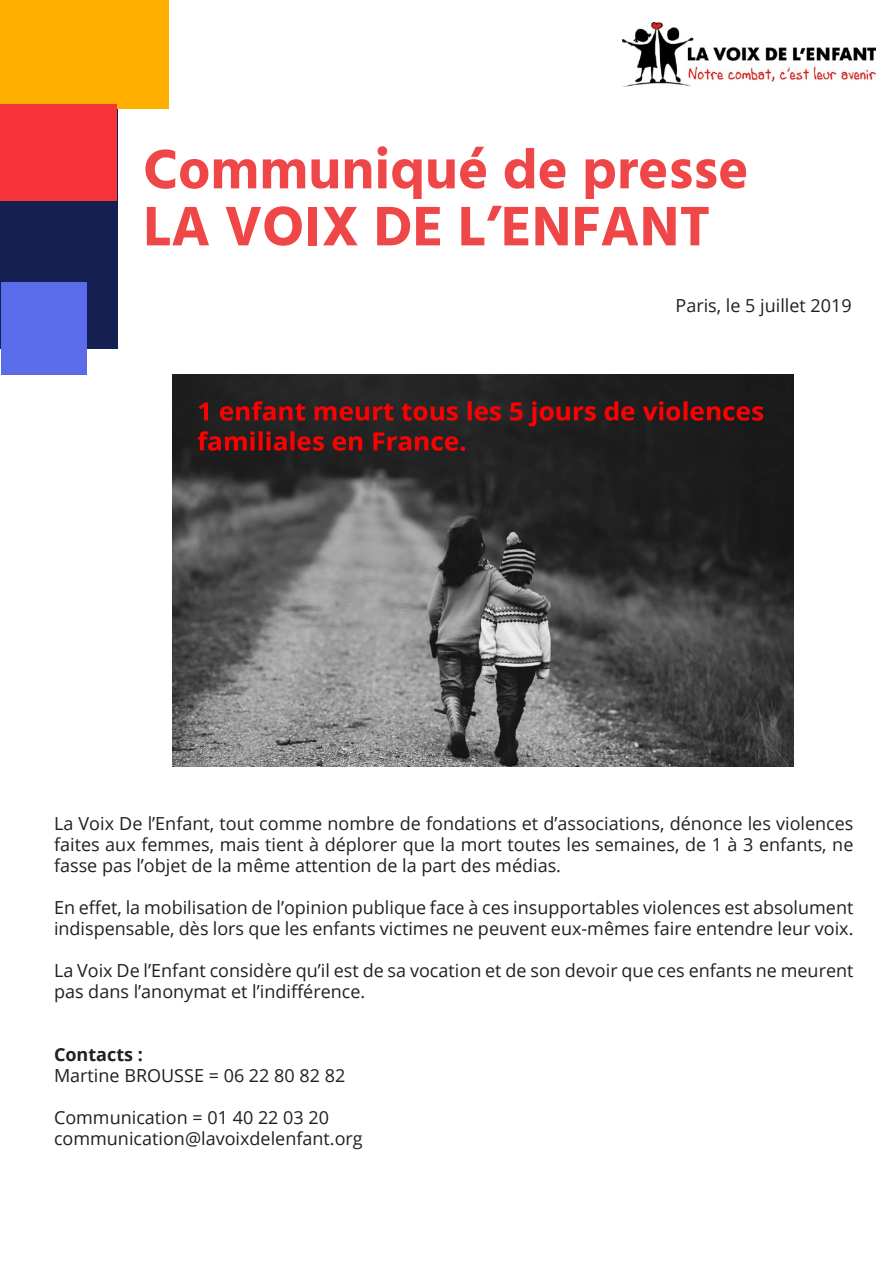
<style>
.page{position:relative;width:893px;height:1263px;background:#fff}
.page>*{position:absolute;margin:0;border:0;box-sizing:border-box;transform-origin:0 0}
.t1{font:700 57px "Hind";color:#ef4647}
.t2{font:18px/21px "Open Sans";color:#231f20}
.t3{font:700 18px "Open Sans";color:#231f20}
</style>
<div class="page">
<div style="left:0;top:105px;width:117px;height:243px;background:#152052"></div>
<div style="left:0;top:0;width:169px;height:109px;background:#ffaf00"></div>
<div style="left:0;top:105px;width:117px;height:95px;background:#f63439"></div>
<div style="left:1px;top:283px;width:85px;height:92px;background:#5a6cea"></div>
<img style="left:622px;top:22px;width:254px;height:64px">
<img style="left:173px;top:375px;width:621px;height:391px">
<p class="t1" style="left:143px;top:135px;width:607px">Communiqué de presse</p>
<p class="t1" style="left:143px;top:192px;width:569px">LA VOIX DE L’ENFANT</p>
<p class="t2" style="left:675px;top:295px;width:178px">Paris, le 5 juillet 2019</p>
<p class="t2" style="left:54px;top:812px;width:801px;text-align:justify">La Voix De l’Enfant, tout comme nombre de fondations et d’associations, dénonce les violences faites aux femmes, mais tient à déplorer que la mort toutes les semaines, de 1 à 3 enfants, ne fasse pas l’objet de la même attention de la part des médias.</p>
<p class="t2" style="left:54px;top:896px;width:801px">En effet, la mobilisation de l’opinion publique face à ces insupportables violences est absolument indispensable, dès lors que les enfants victimes ne peuvent eux-mêmes faire entendre leur voix.</p>
<p class="t2" style="left:54px;top:959px;width:801px">La Voix De l’Enfant considère qu’il est de sa vocation et de son devoir que ces enfants ne meurent pas dans l’anonymat et l’indifférence.</p>
<p class="t3" style="left:54px;top:1042px;width:90px">Contacts :</p>
<p class="t2" style="left:54px;top:1064px;width:293px">Martine BROUSSE = 06 22 80 82 82</p>
<p class="t2" style="left:54px;top:1106px;width:277px">Communication = 01 40 22 03 20</p>
<p class="t2" style="left:54px;top:1127px;width:310px">communication@lavoixdelenfant.org</p>
</div>
